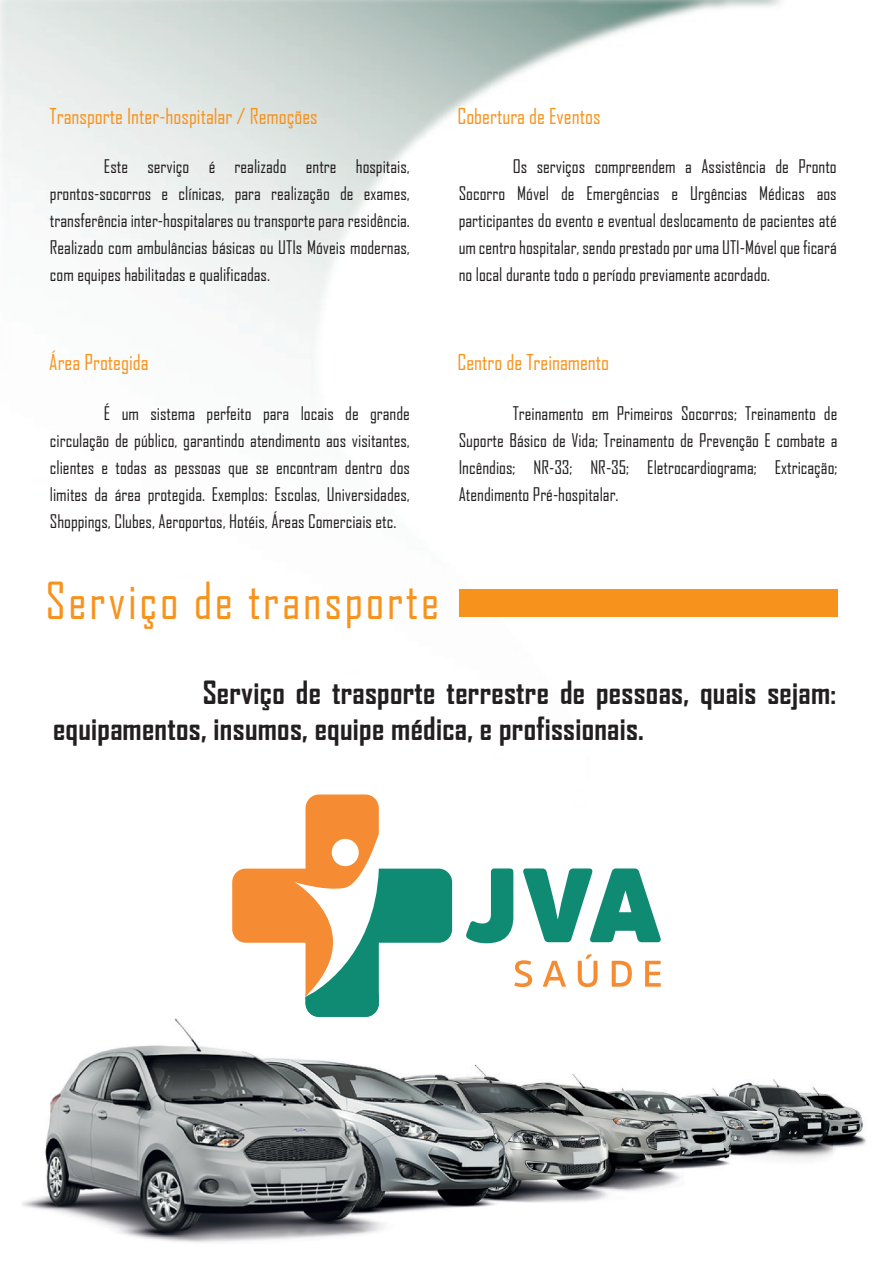
<style>
.page{position:relative;width:893px;height:1263px;background:#fff}
.page>*{position:absolute;margin:0;border:0;box-sizing:border-box;transform-origin:0 0}
.t1{font:48.9px "Agency FB";letter-spacing:.055em;color:#f7931d}
.t2{font:700 30.75px/36.9px "Agency FB";letter-spacing:.01em;color:#231f20}
.t3{font:21px "Agency FB";color:#f7931d}
.t4{font:18px/27px "Agency FB";color:#231f20;text-align:justify}
</style>
<div class="page">
<img style="left:833px;top:1097px;width:33px;height:54px">
<img style="left:0;top:0;width:833px;height:1243px">
<svg style="left:466px;top:868px;width:47px;height:75px"></svg>
<svg style="left:523px;top:868px;width:138px;height:74px"></svg>
<svg style="left:514px;top:960px;width:18px;height:27px"></svg>
<svg style="left:543px;top:961px;width:23px;height:26px"></svg>
<svg style="left:578px;top:954px;width:19px;height:33px"></svg>
<svg style="left:612px;top:961px;width:20px;height:26px"></svg>
<svg style="left:645px;top:961px;width:16px;height:26px"></svg>
<svg style="left:232px;top:794px;width:220px;height:223px"></svg>
<div style="left:306px;top:993px;width:73px;height:24px;background:#0f8b73"></div>
<div style="left:459px;top:589px;width:378px;height:28px;background:#f7931d"></div>
<p class="t3" style="left:50px;top:103px;width:270px">Transporte Inter-hospitalar / Remoções</p>
<p class="t3" style="left:457px;top:103px;width:145px">Cobertura de Eventos</p>
<p class="t4" style="left:50px;top:153px;width:362px;text-indent:54px">Este serviço é realizado entre hospitais, prontos-socorros e clínicas, para realização de exames, transferência inter-hospitalares ou transporte para residência.<br>Realizado com ambulâncias básicas ou UTIs Móveis modernas, com equipes habilitadas e qualificadas.</p>
<p class="t4" style="left:459px;top:153px;width:380px;text-indent:54px">Os serviços compreendem a Assistência de Pronto Socorro Móvel de Emergências e Urgências Médicas aos participantes do evento e eventual deslocamento de pacientes até um centro hospitalar, sendo prestado por uma UTI-Móvel que ficará no local durante todo o período previamente acordado.</p>
<p class="t3" style="left:49px;top:349px;width:101px">Área Protegida</p>
<p class="t3" style="left:457px;top:350px;width:153px">Centro de Treinamento</p>
<p class="t4" style="left:50px;top:399px;width:362px;text-indent:54px">É um sistema perfeito para locais de grande circulação de público, garantindo atendimento aos visitantes, clientes e todas as pessoas que se encontram dentro dos limites da área protegida. Exemplos: Escolas, Universidades, Shoppings, Clubes, Aeroportos, Hotéis, Áreas Comerciais etc.</p>
<h1 class="t1" style="left:45px;top:570px;width:395px">Serviço de transporte</h1>
<p class="t4" style="left:459px;top:399px;width:380px;text-indent:54px">Treinamento em Primeiros Socorros; Treinamento de Suporte Básico de Vida; Treinamento de Prevenção E combate a Incêndios; NR-33; NR-35; Eletrocardiograma; Extricação; Atendimento Pré-hospitalar.</p>
<h2 class="t2" style="left:53px;top:673px;width:785px;text-indent:150px">Serviço de trasporte terrestre de pessoas, quais sejam: equipamentos, insumos, equipe médica, e profissionais.</h2>
</div>
